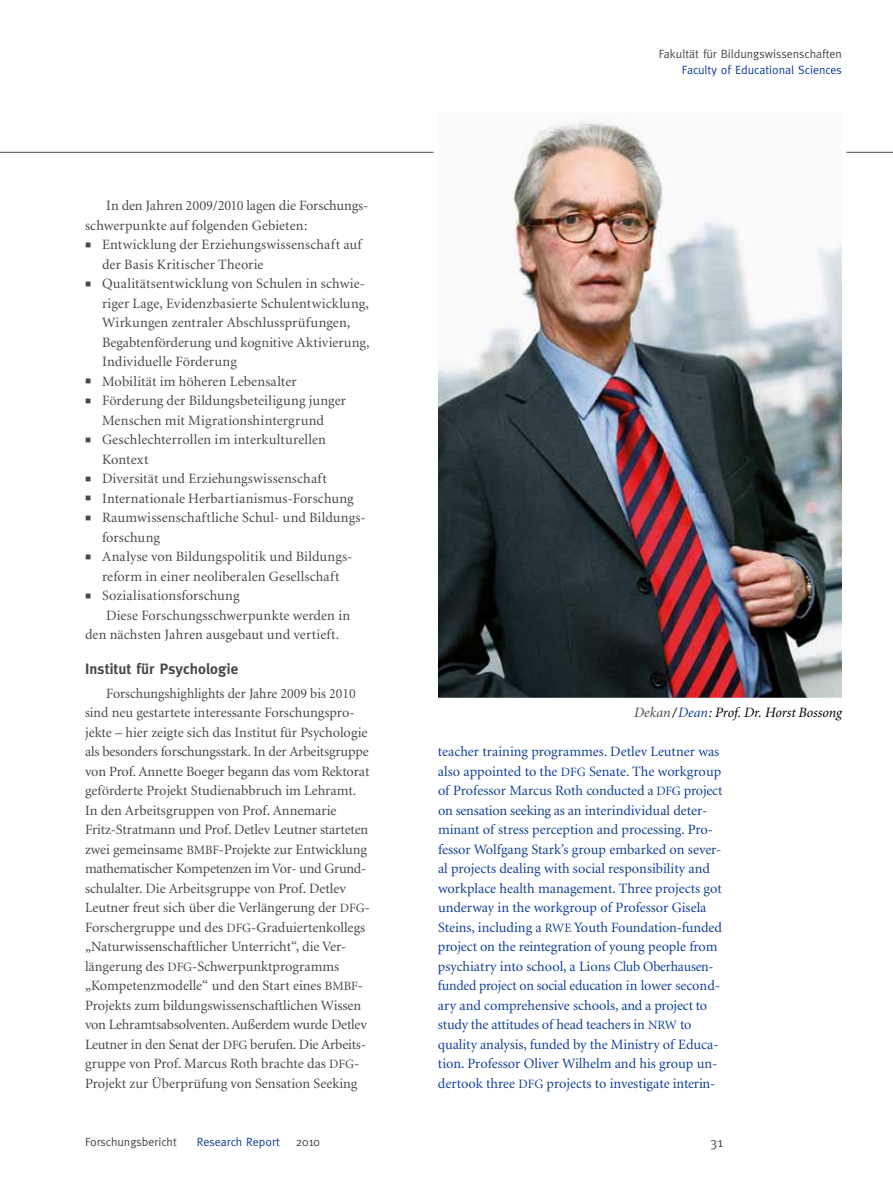
<style>
.page{position:relative;width:893px;height:1191px;background:#fff}
.page>*{position:absolute;margin:0;border:0;box-sizing:border-box;transform-origin:0 0}
.t1{font:700 15px "Meta";letter-spacing:.01em;color:#494948}
.t2{font:14.25px/19.5px "Minion";color:#494948}
.t3{font:14.25px/19.5px "Minion";letter-spacing:-.005em;color:#134094}
.t4{font:italic 14.25px "Minion";color:#000}
.t5{font:13.5px "Meta";color:#494948}
.t6{font:12px "Meta";color:#494948}
.t7{font:12px "Meta";color:#134094}
.s1{font-size:12.75px}
.s2{color:#494948}
.s3{color:#134094}
</style>
<div class="page">
<hr style="left:0;top:152px;width:893px;height:1px;background:#494948">
<img style="left:431px;top:119px;width:418px;height:579px">
<p class="t2" style="left:85px;top:196px;width:285px;text-indent:21px">In den Jahren 2009/2010 lagen die Forschungs&shy;schwerpunkte auf folgenden Gebieten:</p>
<p class="t2" style="left:102px;top:235px;width:261px">Entwicklung der Erziehungswissenschaft auf</p>
<p class="t2" style="left:102px;top:255px;width:163px">der Basis Kritischer Theorie</p>
<p class="t2" style="left:102px;top:274px;width:264px">Qualitätsentwicklung von Schulen in schwie-</p>
<p class="t2" style="left:102px;top:294px;width:268px">riger Lage, Evidenzbasierte Schulentwicklung,</p>
<p class="t2" style="left:102px;top:313px;width:250px">Wirkungen zentraler Abschlussprüfungen,</p>
<p class="t2" style="left:102px;top:333px;width:269px">Begabtenförderung und kognitive Aktivierung,</p>
<p class="t2" style="left:102px;top:352px;width:136px">Individuelle Förderung</p>
<p class="t2" style="left:102px;top:372px;width:196px">Mobilität im höheren Lebensalter</p>
<p class="t2" style="left:102px;top:391px;width:246px">Förderung der Bildungsbeteiligung junger</p>
<p class="t2" style="left:102px;top:411px;width:224px">Menschen mit Migrationshintergrund</p>
<p class="t2" style="left:102px;top:430px;width:225px">Geschlechterrollen im interkulturellen</p>
<p class="t2" style="left:102px;top:450px;width:48px">Kontext</p>
<p class="t2" style="left:102px;top:469px;width:226px">Diversität und Erziehungswissenschaft</p>
<p class="t2" style="left:102px;top:489px;width:253px">Internationale Herbartianismus-Forschung</p>
<p class="t2" style="left:102px;top:508px;width:265px">Raumwissenschaftliche Schul- und Bildungs-</p>
<p class="t2" style="left:102px;top:528px;width:59px">forschung</p>
<p class="t2" style="left:102px;top:547px;width:250px">Analyse von Bildungspolitik und Bildungs-</p>
<p class="t2" style="left:102px;top:567px;width:239px">reform in einer neoliberalen Gesellschaft</p>
<p class="t2" style="left:102px;top:586px;width:139px">Sozialisationsforschung</p>
<p class="t2" style="left:106px;top:606px;width:245px">Diese Forschungsschwerpunkte werden in</p>
<p class="t2" style="left:85px;top:625px;width:256px">den nächsten Jahren ausgebaut und vertieft.</p>
<p class="t1" style="left:85px;top:660px;width:155px">Institut für Psychologie</p>
<p class="t2" style="left:85px;top:684px;width:286px;text-indent:21px">Forschungshighlights der Jahre 2009 bis 2010 sind neu gestartete interessante Forschungspro&shy;jekte – hier zeigte sich das Institut für Psychologie als besonders forschungsstark. In der Arbeitsgruppe von Prof. Annette Boeger begann das vom Rektorat geförderte Projekt Studienabbruch im Lehramt.<br>In den Arbeitsgruppen von Prof. Annemarie Fritz-Stratmann und Prof. Detlev Leutner starteten zwei gemeinsame <span class="s1">BMBF</span>-Projekte zur Entwicklung mathematischer Kompetenzen im Vor- und Grund&shy;schulalter. Die Arbeitsgruppe von Prof. Detlev Leutner freut sich über die Verlängerung der <span class="s1">DFG</span>-Forschergruppe und des <span class="s1">DFG</span>-Graduiertenkollegs „Naturwissenschaftlicher Unterricht“, die Ver&shy;längerung des <span class="s1">DFG</span>-Schwerpunktprogramms „Kompetenzmodelle“ und den Start eines <span class="s1">BMBF</span>-Projekts zum bildungswissenschaftlichen Wissen von Lehramtsabsolventen. Außerdem wurde Detlev Leutner in den Senat der <span class="s1">DFG</span> berufen. Die Arbeits&shy;gruppe von Prof. Marcus Roth brachte das <span class="s1">DFG</span>-Projekt zur Überprüfung von Sensation Seeking</p>
<p class="t6" style="left:659px;top:47px;width:185px">Fakultät für Bildungswissenschaften</p>
<p class="t7" style="left:682px;top:62px;width:161px">Faculty of Educational Sciences</p>
<p class="t4" style="left:634px;top:705px;width:209px"><span class="s2">Dekan</span>/<span class="s3">Dean</span>: Prof. Dr. Horst Bossong</p>
<p class="t3" style="left:438px;top:742px;width:286px">teacher training programmes. Detlev Leutner was also appointed to the <span class="s1">DFG</span> Senate. The workgroup of Professor Marcus Roth conducted a <span class="s1">DFG</span> project on sensation seeking as an interindividual deter&shy;minant of stress perception and processing. Pro&shy;fessor Wolfgang Stark’s group embarked on sever&shy;al projects dealing with social responsibility and workplace health management. Three projects got underway in the workgroup of Professor Gisela Steins, including a <span class="s1">RWE</span> Youth Foundation-funded project on the reintegration of young people from psychiatry into school, a Lions Club Oberhausen&shy;funded project on social education in lower second&shy;ary and comprehensive schools, and a project to study the attitudes of head teachers in <span class="s1">NRW</span> to quality analysis, funded by the Ministry of Educa&shy;tion. Professor Oliver Wilhelm and his group un&shy;dertook three <span class="s1">DFG</span> projects to investigate interin-</p>
<p class="t6" style="left:85px;top:1135px;width:93px">Forschungsbericht</p>
<p class="t7" style="left:197px;top:1135px;width:85px">Research Report</p>
<p class="t6" style="left:296px;top:1135px;width:26px">2010</p>
<p class="t5" style="left:710px;top:1135px;width:14px">31</p>
</div>
